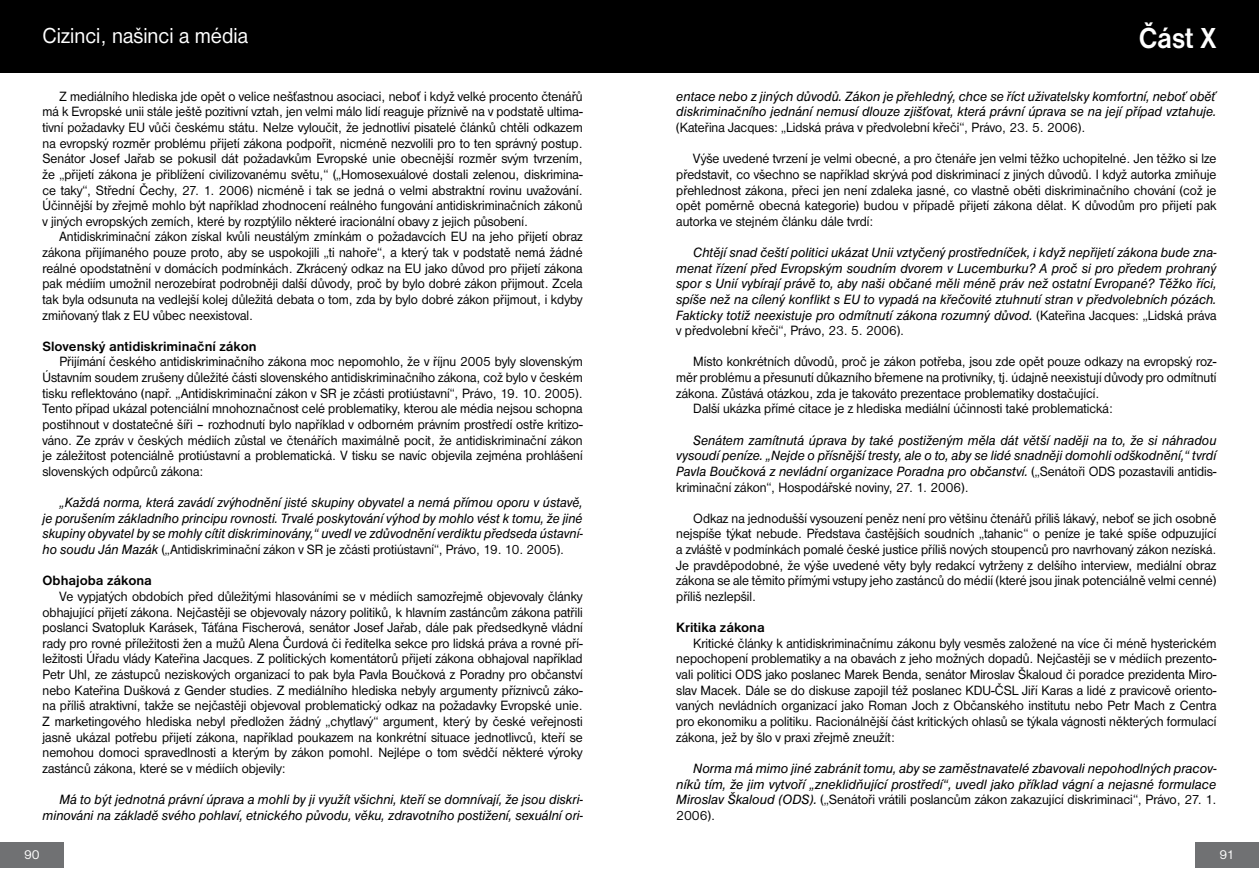
<style>
.page{position:relative;width:1259px;height:893px;background:#fff}
.page>*{position:absolute;margin:0;border:0;box-sizing:border-box;transform-origin:0 0}
.t1{font:700 30px "Nimbus Sans DOT";color:#fff;scale:.9 1}
.t2{font:22.5px "Nimbus Sans DOT";color:#fff;scale:.95 1}
.t3{font:13.95px/15.6px "Nimbus Sans DOT";color:#000;text-align:justify;scale:.95 1}
.t4{font:italic 13.95px/15.6px "Nimbus Sans DOT";color:#000;text-align:justify;scale:.95 1}
.t5{font:italic 13.95px/15.6px "Nimbus Sans DOT";color:#000;text-align:justify;scale:.94 1}
.t6{font:italic 13.95px/15.6px "Nimbus Sans DOT";color:#000;text-align:justify}
.t7{font:700 13.95px "Nimbus Sans DOT";color:#000}
.t8{font:13.5px "Nimbus Sans DOT";color:#fff}
.s1{font-style:normal}
</style>
<div class="page">
<div style="left:0;top:0;width:629px;height:72px;background:#000"></div>
<div style="left:0;top:842px;width:64px;height:25px;background:#707173"></div>
<div style="left:1195px;top:842px;width:64px;height:25px;background:#707173"></div>
<div style="left:629px;top:0;width:630px;height:72px;background:#000"></div>
<h2 class="t2" style="left:43px;top:23px;width:218px">Cizinci, našinci a média</h2>
<p class="t3" style="left:43px;top:88px;width:570px;text-indent:17px">Z mediálního hlediska jde opět o velice nešťastnou asociaci, neboť i když velké procento čtenářů má k Evropské unii stále ještě pozitivní vztah, jen velmi málo lidí reaguje příznivě na v podstatě ultima&shy;tivní požadavky EU vůči českému státu. Nelze vyloučit, že jednotliví pisatelé článků chtěli odkazem na evropský rozměr problému přijetí zákona podpořit, nicméně nezvolili pro to ten správný postup.<br>Senátor Josef Jařab se pokusil dát požadavkům Evropské unie obecnější rozměr svým tvrzením, že „přijetí zákona je přiblížení civilizovanému světu,“ („Homosexuálové dostali zelenou, diskrimina&shy;ce taky“, Střední Čechy, 27. 1. 2006) nicméně i tak se jedná o velmi abstraktní rovinu uvažování.<br>Účinnější by zřejmě mohlo být například zhodnocení reálného fungování antidiskriminačních zákonů v jiných evropských zemích, které by rozptýlilo některé iracionální obavy z jejich působení.</p>
<p class="t3" style="left:43px;top:229px;width:570px;text-indent:17px">Antidiskriminační zákon získal kvůli neustálým zmínkám o požadavcích EU na jeho přijetí obraz zákona přijímaného pouze proto, aby se uspokojili „ti nahoře“, a který tak v podstatě nemá žádné reálné opodstatnění v domácích podmínkách. Zkrácený odkaz na EU jako důvod pro přijetí zákona pak médiím umožnil nerozebírat podrobněji další důvody, proč by bylo dobré zákon přijmout. Zcela tak byla odsunuta na vedlejší kolej důležitá debata o tom, zda by bylo dobré zákon přijmout, i kdyby zmiňovaný tlak z EU vůbec neexistoval.</p>
<p class="t7" style="left:43px;top:338px;width:216px">Slovenský antidiskriminační zákon</p>
<p class="t3" style="left:43px;top:354px;width:570px;text-indent:17px">Přijímání českého antidiskriminačního zákona moc nepomohlo, že v říjnu 2005 byly slovenským Ústavním soudem zrušeny důležité části slovenského antidiskriminačního zákona, což bylo v českém tisku reflektováno (např. „Antidiskriminační zákon v SR je zčásti protiústavní“, Právo, 19. 10. 2005).<br>Tento případ ukázal potenciální mnohoznačnost celé problematiky, kterou ale média nejsou schopna postihnout v dostatečné šíři – rozhodnutí bylo například v odborném právním prostředí ostře kritizo&shy;váno. Ze zpráv v českých médiích zůstal ve čtenářích maximálně pocit, že antidiskriminační zákon je záležitost potenciálně protiústavní a problematická. V tisku se navíc objevila zejména prohlášení slovenských odpůrců zákona:</p>
<p class="t5" style="left:43px;top:495px;width:576px;text-indent:17px">„Každá norma, která zavádí zvýhodnění jisté skupiny obyvatel a nemá přímou oporu v ústavě, je porušením základního principu rovnosti. Trvalé poskytování výhod by mohlo vést k tomu, že jiné skupiny obyvatel by se mohly cítit diskriminovány,“ uvedl ve zdůvodnění verdiktu předseda ústavní&shy;ho soudu Ján Mazák <span class="s1">(„Antidiskriminační zákon v SR je zčásti protiústavní“, Právo, 19. 10. 2005).</span></p>
<p class="t7" style="left:43px;top:573px;width:111px">Obhajoba zákona</p>
<p class="t3" style="left:43px;top:589px;width:570px;text-indent:17px">Ve vypjatých obdobích před důležitými hlasováními se v médiích samozřejmě objevovaly články obhajující přijetí zákona. Nejčastěji se objevovaly názory politiků, k hlavním zastáncům zákona patřili poslanci Svatopluk Karásek, Táťána Fischerová, senátor Josef Jařab, dále pak předsedkyně vládní rady pro rovné příležitosti žen a mužů Alena Čurdová či ředitelka sekce pro lidská práva a rovné pří&shy;ležitosti Úřadu vlády Kateřina Jacques. Z politických komentátorů přijetí zákona obhajoval například Petr Uhl, ze zástupců neziskových organizací to pak byla Pavla Boučková z Poradny pro občanství nebo Kateřina Dušková z Gender studies. Z mediálního hlediska nebyly argumenty příznivců záko&shy;na příliš atraktivní, takže se nejčastěji objevoval problematický odkaz na požadavky Evropské unie.<br>Z marketingového hlediska nebyl předložen žádný „chytlavý“ argument, který by české veřejnosti jasně ukázal potřebu přijetí zákona, například poukazem na konkrétní situace jednotlivců, kteří se nemohou domoci spravedlnosti a kterým by zákon pomohl. Nejlépe o tom svědčí některé výroky zastánců zákona, které se v médiích objevily:</p>
<p class="t4" style="left:43px;top:792px;width:570px;text-align:right">Má to být jednotná právní úprava a mohli by ji využít všichni, kteří se domnívají, že jsou diskri&shy;minováni na základě svého pohlaví, etnického původu, věku, zdravotního postižení, sexuální ori-</p>
<h1 class="t1" style="left:1138px;top:21px;width:88px">Část X</h1>
<p class="t4" style="left:676px;top:88px;width:570px">entace nebo z jiných důvodů. Zákon je přehledný, chce se říct uživatelsky komfortní, neboť oběť diskriminačního jednání nemusí dlouze zjišťovat, která právní úprava se na její případ vztahuje.</p>
<p class="t3" style="left:676px;top:120px;width:432px">(Kateřina Jacques: „Lidská práva v předvolební křeči“, Právo, 23. 5. 2006).</p>
<p class="t3" style="left:676px;top:151px;width:570px;text-indent:17px">Výše uvedené tvrzení je velmi obecné, a pro čtenáře jen velmi těžko uchopitelné. Jen těžko si lze představit, co všechno se například skrývá pod diskriminací z jiných důvodů. I když autorka zmiňuje přehlednost zákona, přeci jen není zdaleka jasné, co vlastně oběti diskriminačního chování (což je opět poměrně obecná kategorie) budou v případě přijetí zákona dělat. K důvodům pro přijetí pak autorka ve stejném článku dále tvrdí:</p>
<p class="t4" style="left:676px;top:245px;width:570px;text-indent:17px">Chtějí snad čeští politici ukázat Unii vztyčený prostředníček, i když nepřijetí zákona bude zna&shy;menat řízení před Evropským soudním dvorem v Lucemburku? A proč si pro předem prohraný spor s Unií vybírají právě to, aby naši občané měli méně práv než ostatní Evropané? Těžko říci, spíše než na cílený konflikt s EU to vypadá na křečovité ztuhnutí stran v předvolebních pózách.<br>Fakticky totiž neexistuje pro odmítnutí zákona rozumný důvod. <span class="s1">(Kateřina Jacques: „Lidská práva v předvolební křeči“, Právo, 23. 5. 2006).</span></p>
<p class="t3" style="left:693px;top:354px;width:552px">Místo konkrétních důvodů, proč je zákon potřeba, jsou zde opět pouze odkazy na evropský roz-</p>
<p class="t3" style="left:676px;top:370px;width:570px">měr problému a přesunutí důkazního břemene na protivníky, tj. údajně neexistují důvody pro odmítnutí</p>
<p class="t3" style="left:676px;top:385px;width:447px">zákona. Zůstává otázkou, zda je takováto prezentace problematiky dostačující.</p>
<p class="t3" style="left:693px;top:401px;width:443px">Další ukázka přímé citace je z hlediska mediální účinnosti také problematická:</p>
<p class="t4" style="left:676px;top:432px;width:570px;text-indent:17px">Senátem zamítnutá úprava by také postiženým měla dát větší naději na to, že si náhradou vysoudí peníze. „Nejde o přísnější tresty, ale o to, aby se lidé snadněji domohli odškodnění,“ tvrdí Pavla Boučková z nevládní organizace Poradna pro občanství. <span class="s1">(„Senátoři ODS pozastavili antidis&shy;kriminační zákon“, Hospodářské noviny, 27. 1. 2006).</span></p>
<p class="t3" style="left:676px;top:510px;width:570px;text-indent:17px">Odkaz na jednodušší vysouzení peněz není pro většinu čtenářů příliš lákavý, neboť se jich osobně nejspíše týkat nebude. Představa častějších soudních „tahanic“ o peníze je také spíše odpuzující a zvláště v podmínkách pomalé české justice příliš nových stoupenců pro navrhovaný zákon nezíská.<br>Je pravděpodobné, že výše uvedené věty byly redakcí vytrženy z delšího interview, mediální obraz zákona se ale těmito přímými vstupy jeho zastánců do médií (které jsou jinak potenciálně velmi cenné) příliš nezlepšil.</p>
<p class="t7" style="left:676px;top:620px;width:90px">Kritika zákona</p>
<p class="t3" style="left:676px;top:636px;width:570px;text-indent:17px">Kritické články k antidiskriminačnímu zákonu byly vesměs založené na více či méně hysterickém nepochopení problematiky a na obavách z jeho možných dopadů. Nejčastěji se v médiích prezento&shy;vali politici ODS jako poslanec Marek Benda, senátor Miroslav Škaloud či poradce prezidenta Miro&shy;slav Macek. Dále se do diskuse zapojil též poslanec KDU-ČSL Jiří Karas a lidé z pravicově oriento&shy;vaných nevládních organizací jako Roman Joch z Občanského institutu nebo Petr Mach z Centra pro ekonomiku a politiku. Racionálnější část kritických ohlasů se týkala vágnosti některých formulací zákona, jež by šlo v praxi zřejmě zneužít:</p>
<p class="t6" style="left:676px;top:761px;width:542px;text-indent:17px">Norma má mimo jiné zabránit tomu, aby se zaměstnavatelé zbavovali nepohodlných pracov&shy;níků tím, že jim vytvoří „zneklidňující prostředí“, uvedl jako příklad vágní a nejasné formulace Miroslav Škaloud (ODS). <span class="s1">(„Senátoři vrátili poslancům zákon zakazující diskriminaci“, Právo, 27. 1.<br>2006).</span></p>
<p class="t8" style="left:24px;top:847px;width:17px">90</p>
<p class="t8" style="left:1219px;top:847px;width:16px">91</p>
</div>
